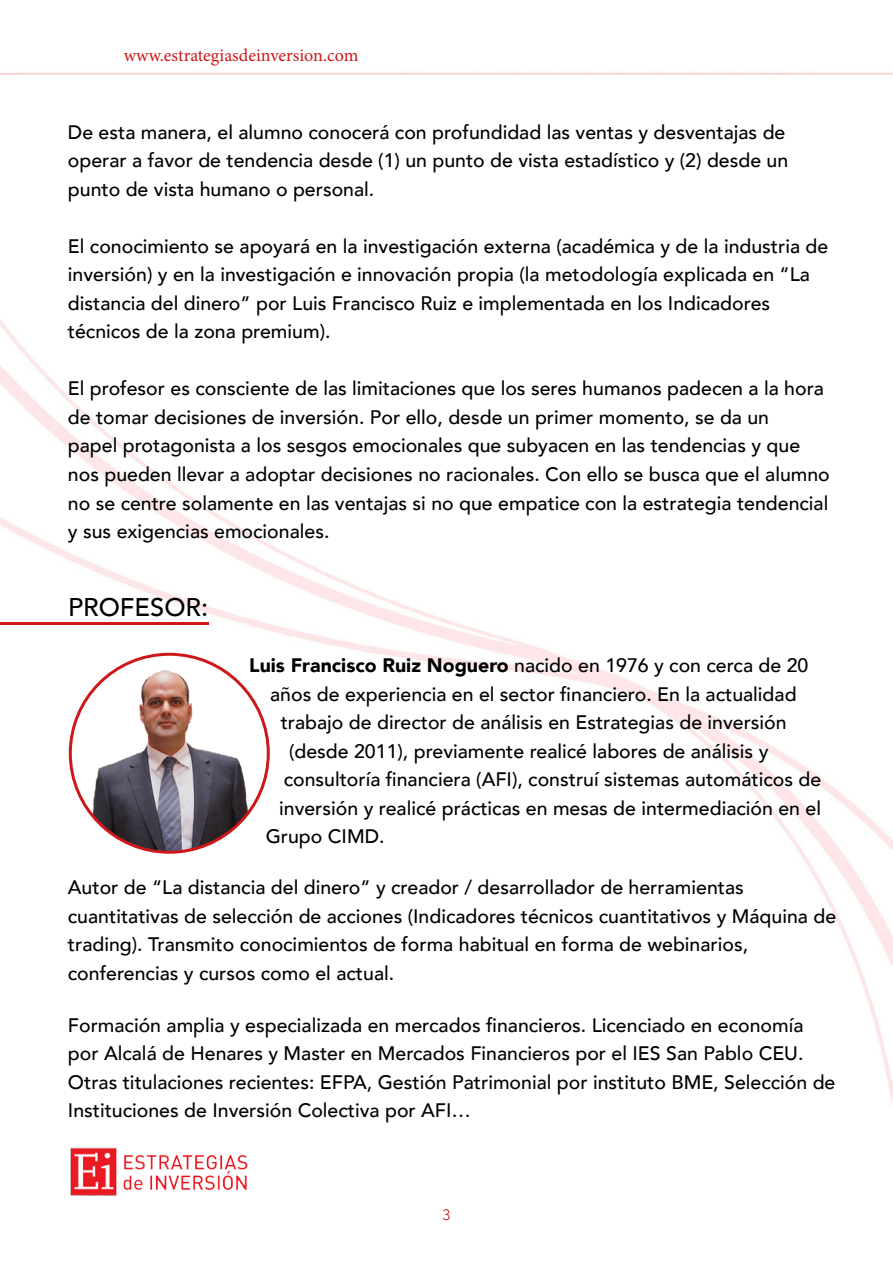
<style>
.page{position:relative;width:893px;height:1263px;background:#fff}
.page>*{position:absolute;margin:0;border:0;box-sizing:border-box;transform-origin:0 0}
.t1{font:500 25.5px "Avenir";color:#000}
.t2{font:500 19.5px/28.5px "Avenir";color:#000}
.t3{font:500 19.5px/28.5px "Avenir";color:#020203}
.t4{font:18px "Minion Pro";color:#cd171a}
.t5{font:300 15px "Avenir";color:#cd171a}
.s1{font-weight:900;color:#020203}
</style>
<div class="page">
<img style="left:0;top:73px;width:893px;height:1030px">
<img style="left:70px;top:1147px;width:178px;height:49px">
<hr style="left:0;top:622px;width:208px;height:3px;background:#cd171a">
<img style="left:72px;top:655px;width:195px;height:196px">
<p class="t4" style="left:124px;top:43px;width:236px">www.estrategiasdeinversion.com</p>
<p class="t2" style="left:68px;top:117px;width:719px">De esta manera, el alumno conocerá con profundidad las ventas y desventajas de</p>
<p class="t2" style="left:68px;top:145px;width:722px">operar a favor de tendencia desde (1) un punto de vista estadístico y (2) desde un punto de vista humano o personal.</p>
<p class="t2" style="left:68px;top:231px;width:762px">El conocimiento se apoyará en la investigación externa (académica y de la industria de inversión) y en la investigación e innovación propia (la metodología explicada en “La distancia del dinero” por Luis Francisco Ruiz e implementada en los Indicadores</p>
<p class="t2" style="left:68px;top:316px;width:264px">técnicos de la zona premium).</p>
<p class="t2" style="left:68px;top:373px;width:758px">El profesor es consciente de las limitaciones que los seres humanos padecen a la hora de tomar decisiones de inversión. Por ello, desde un primer momento, se da un</p>
<p class="t2" style="left:68px;top:430px;width:763px">papel protagonista a los sesgos emocionales que subyacen en las tendencias y que nos pueden llevar a adoptar decisiones no racionales. Con ello se busca que el alumno no se centre solamente en las ventajas si no que empatice con la estrategia tendencial y sus exigencias emocionales.</p>
<p class="t1" style="left:68px;top:585px;width:142px">PROFESOR:</p>
<p class="t2" style="left:249px;top:650px;width:561px;text-align:center"><span class="s1">Luis Francisco Ruiz Noguero</span> nacido en 1976 y con cerca de 20 años de experiencia en el sector financiero. En la actualidad</p>
<p class="t2" style="left:281px;top:707px;width:507px">trabajo de director de análisis en Estrategias de inversión</p>
<p class="t2" style="left:289px;top:736px;width:481px">(desde 2011), previamente realicé labores de análisis y</p>
<p class="t2" style="left:284px;top:764px;width:539px">consultoría financiera (AFI), construí sistemas automáticos de</p>
<p class="t2" style="left:279px;top:793px;width:543px">inversión y realicé prácticas en mesas de intermediación en el</p>
<p class="t2" style="left:266px;top:821px;width:120px">Grupo CIMD.</p>
<p class="t2" style="left:68px;top:872px;width:677px">Autor de “La distancia del dinero” y creador / desarrollador de herramientas</p>
<p class="t2" style="left:68px;top:901px;width:770px">cuantitativas de selección de acciones (Indicadores técnicos cuantitativos y Máquina de trading). Transmito conocimientos de forma habitual en forma de webinarios,</p>
<p class="t2" style="left:68px;top:958px;width:328px">conferencias y cursos como el actual.</p>
<p class="t3" style="left:68px;top:1009px;width:769px">Formación amplia y especializada en mercados financieros. Licenciado en economía por Alcalá de Henares y Master en Mercados Financieros por el IES San Pablo CEU.<br>Otras titulaciones recientes: EFPA, Gestión Patrimonial por instituto BME, Selección de Instituciones de Inversión Colectiva por AFI…</p>
<p class="t5" style="left:443px;top:1206px;width:9px">3</p>
</div>
